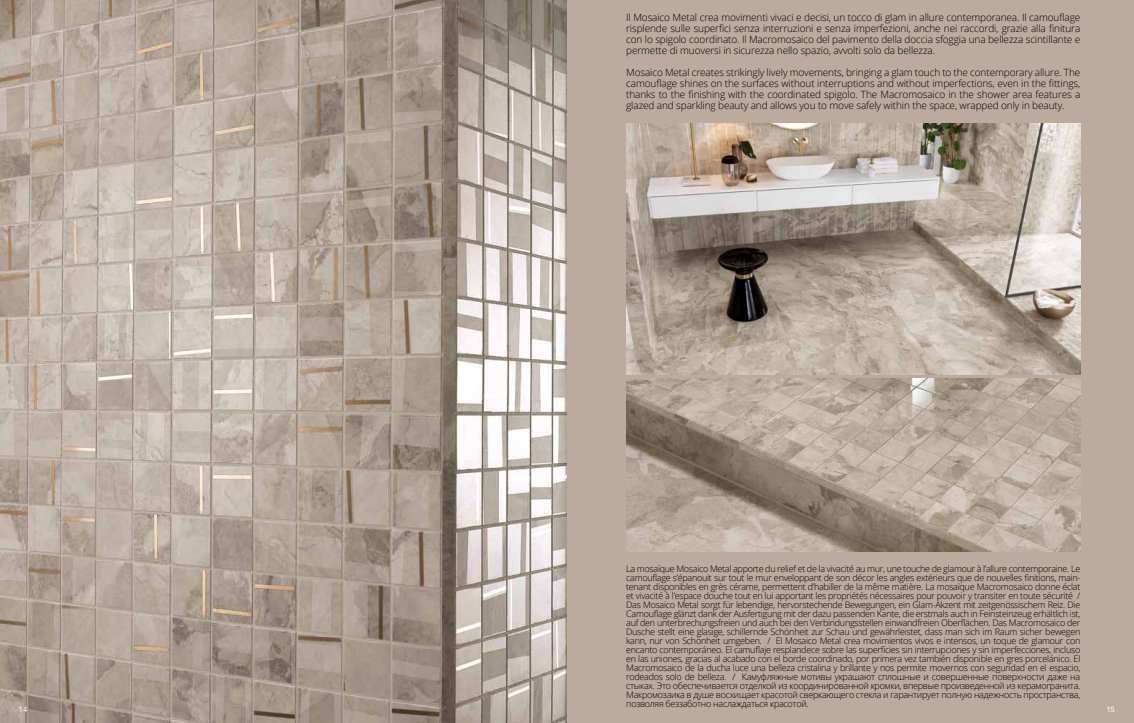
<style>
.page{position:relative;width:1134px;height:723px;background:#fff}
.page>*{position:absolute;margin:0;border:0;box-sizing:border-box;transform-origin:0 0}
.t1{font:300 10px/11px "Open Sans";letter-spacing:-.01em;color:#000;text-align:justify}
.t2{font:300 9px/9px "Open Sans";letter-spacing:-.03em;color:#000;text-align:justify}
.t3{font:7.7px "Helvetica Neue LT Com";color:#fff}
</style>
<div class="page">
<div style="left:567px;top:0;width:567px;height:723px;background:#bbaa9d"></div>
<img style="left:0;top:0;width:567px;height:723px">
<img style="left:626px;top:123px;width:454px;height:251px">
<img style="left:626px;top:379px;width:454px;height:172px">
<p class="t1" style="left:626px;top:12px;width:456px">Il Mosaico Metal crea movimenti vivaci e decisi, un tocco di glam in allure contemporanea. Il camouflage risplende sulle superfici senza interruzioni e senza imperfezioni, anche nei raccordi, grazie alla finitura con lo spigolo coordinato. Il Macromosaico del pavimento della doccia sfoggia una bellezza scintillante e permette di muoversi in sicurezza nello spazio, avvolti solo da bellezza.</p>
<p class="t1" style="left:626px;top:67px;width:456px">Mosaico Metal creates strikingly lively movements, bringing a glam touch to the contemporary allure. The camouflage shines on the surfaces without interruptions and without imperfections, even in the fittings, thanks to the finishing with the coordinated spigolo. The Macromosaico in the shower area features a glazed and sparkling beauty and allows you to move safely within the space, wrapped only in beauty.</p>
<p class="t2" style="left:626px;top:564px;width:456px">La mosaïque Mosaico Metal apporte du relief et de la vivacité au mur, une touche de glamour à l’allure contemporaine. Le camouflage s’épanouit sur tout le mur enveloppant de son décor les angles extérieurs que de nouvelles finitions, main&shy;tenant disponibles en grès cérame, permettent d’habiller de la même matière. La mosaïque Macromosaico donne éclat et vivacité à l’espace douche tout en lui apportant les propriétés nécessaires pour pouvoir y transiter en toute sécurité / Das Mosaico Metal sorgt für lebendige, hervorstechende Bewegungen, ein Glam-Akzent mit zeitgenössischem Reiz. Die Camouflage glänzt dank der Ausfertigung mit der dazu passenden Kante, die erstmals auch in Feinsteinzeug erhältlich ist, auf den unterbrechungsfreien und auch bei den Verbindungsstellen einwandfreien Oberflächen. Das Macromosaico der Dusche stellt eine glasige, schillernde Schönheit zur Schau und gewährleistet, dass man sich im Raum sicher bewegen kann, nur von Schönheit umgeben. / El Mosaico Metal crea movimientos vivos e intensos, un toque de glamour con encanto contemporáneo. El camuflaje resplandece sobre las superficies sin interrupciones y sin imperfecciones, incluso en las uniones, gracias al acabado con el borde coordinado, por primera vez también disponible en gres porcelánico. El Macromosaico de la ducha luce una belleza cristalina y brillante y nos permite movernos con seguridad en el espacio, rodeados solo de belleza. / Камуфляжные мотивы украшают сплошные и совершенные поверхности даже на стыках. Это обеспечивается отделкой из координированной кромки, впервые произведенной из керамогранита.<br>Макромозаика в душе восхищает красотой сверкающего стекла и гарантирует полную надежность пространства, позволяя беззаботно наслаждаться красотой.</p>
<p class="t3" style="left:19px;top:704px;width:10px">14</p>
<p class="t3" style="left:1106px;top:704px;width:10px">15</p>
</div>
